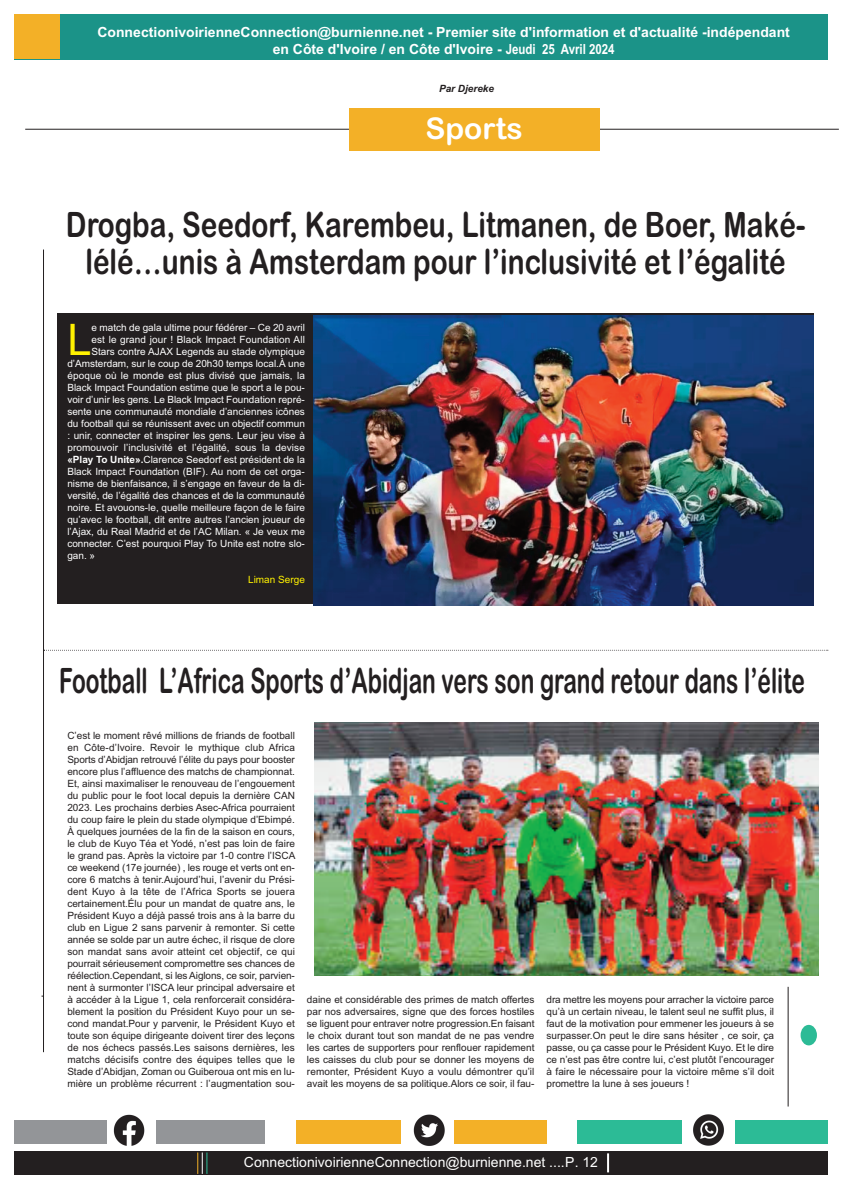
<style>
.page{position:relative;width:842px;height:1191px;background:#fff}
.page>*{position:absolute;margin:0;border:0;box-sizing:border-box;transform-origin:0 0}
.t1{font:43.5px "Arial";color:#fff101}
.t2{font:35px/37px "Arial Rounded MT Bold";color:#231f20;text-align:center;scale:.8 1}
.t3{font:35px "Arial Rounded MT Bold";color:#231f20;scale:.65 1}
.t4{font:30px "Arial Rounded MT Bold";color:#fff}
.t5{font:700 14px/16.8px "Arial";color:#fff;text-align:center}
.t6{font:14px "Arial";color:#fff}
.t7{font:10px/12px "Arial";color:#231f20;text-align:justify}
.t8{font:10px "Arial";color:#fff}
.t9{font:10px "Arial";color:#fff101}
.t10{font:italic 700 10px "Arial";color:#231f20}
.s1{font-family:"Arial Narrow"}
.s2{font-weight:700}
</style>
<div class="page">
<hr style="left:25px;top:129px;width:814px;height:1px;background:#231f20">
<div style="left:14px;top:14px;width:814px;height:46px;background:#1b9388"></div>
<div style="left:14px;top:14px;width:46px;height:45px;background:#f3b027"></div>
<div style="left:57px;top:314px;width:757px;height:290px;background:#231f20"></div>
<hr style="left:43px;top:249px;width:1px;height:803px;background:#231f20">
<div style="left:349px;top:108px;width:250px;height:43px;background:#f3b027"></div>
<div style="left:14px;top:1120px;width:251px;height:23px;background:#939598"></div>
<div style="left:296px;top:1120px;width:250px;height:23px;background:#f3b027"></div>
<div style="left:577px;top:1120px;width:251px;height:23px;background:#2cbb96"></div>
<div style="left:14px;top:1151px;width:814px;height:23px;background:#231f20"></div>
<img style="left:107px;top:1114px;width:49px;height:32px">
<img style="left:401px;top:1114px;width:52px;height:32px">
<img style="left:683px;top:1114px;width:52px;height:32px">
<svg style="left:197px;top:1152px;width:10px;height:21px"></svg>
<svg style="left:607px;top:1153px;width:2px;height:19px"></svg>
<img style="left:313px;top:316px;width:501px;height:289px">
<img style="left:314px;top:722px;width:505px;height:253px">
<svg style="left:44px;top:649px;width:784px;height:1px"></svg>
<div style="left:800px;top:1024px;width:17px;height:21px;background:#2cbb96;border-radius:50%"></div>
<hr style="left:788px;top:986px;width:1px;height:120px;background:#231f20">
<h3 class="t5" style="left:97px;top:24px;width:694px">ConnectionivoirienneConnection@burnienne.net - Premier site d'information et d'actualité -indépendant en Côte d'Ivoire / en Côte d'Ivoire - <span class="s1">Jeudi 25 Avril 2024</span></h3>
<p class="t10" style="left:439px;top:83px;width:57px">Par Djereke</p>
<h3 class="t4" style="left:425px;top:111px;width:99px">Sports</h3>
<h2 class="t2" style="left:66px;top:206px;width:926px">Drogba, Seedorf, Karembeu, Litmanen, de Boer, Maké&shy;lélé…unis à Amsterdam pour l’inclusivité et l’égalité</h2>
<h1 class="t1" style="left:67px;top:314px;width:26px">L</h1>
<p class="t8" style="left:91px;top:321px;width:215px">e match de gala ultime pour fédérer – Ce 20 avril</p>
<p class="t8" style="left:91px;top:333px;width:215px">est le grand jour ! Black Impact Foundation All</p>
<p class="t8" style="left:91px;top:345px;width:215px">Stars contre AJAX Legends au stade olympique</p>
<p class="t8" style="left:67px;top:357px;width:239px">d’Amsterdam, sur le coup de 20h30 temps local.À une</p>
<p class="t8" style="left:67px;top:369px;width:239px">époque où le monde est plus divisé que jamais, la</p>
<p class="t8" style="left:67px;top:381px;width:239px">Black Impact Foundation estime que le sport a le pou-</p>
<p class="t8" style="left:67px;top:393px;width:239px">voir d’unir les gens. Le Black Impact Foundation repré-</p>
<p class="t8" style="left:67px;top:405px;width:239px">sente une communauté mondiale d’anciennes icônes</p>
<p class="t8" style="left:67px;top:417px;width:239px">du football qui se réunissent avec un objectif commun</p>
<p class="t8" style="left:67px;top:429px;width:239px">: unir, connecter et inspirer les gens. Leur jeu vise à</p>
<p class="t8" style="left:67px;top:441px;width:239px">promouvoir l’inclusivité et l’égalité, sous la devise</p>
<p class="t8" style="left:67px;top:453px;width:239px"><span class="s2">«Play To Unite».</span>Clarence Seedorf est président de la</p>
<p class="t8" style="left:67px;top:465px;width:239px">Black Impact Foundation (BIF). Au nom de cet orga-</p>
<p class="t8" style="left:67px;top:477px;width:239px">nisme de bienfaisance, il s’engage en faveur de la di-</p>
<p class="t8" style="left:67px;top:489px;width:239px">versité, de l’égalité des chances et de la communauté</p>
<p class="t8" style="left:67px;top:501px;width:239px">noire. Et avouons-le, quelle meilleure façon de le faire</p>
<p class="t8" style="left:67px;top:513px;width:239px">qu’avec le football, dit entre autres l’ancien joueur de</p>
<p class="t8" style="left:67px;top:525px;width:239px">l’Ajax, du Real Madrid et de l’AC Milan. « Je veux me</p>
<p class="t8" style="left:67px;top:537px;width:239px">connecter. C’est pourquoi Play To Unite est notre slo-</p>
<p class="t8" style="left:67px;top:549px;width:29px">gan. »</p>
<p class="t9" style="left:248px;top:573px;width:58px">Liman Serge</p>
<h2 class="t3" style="left:59px;top:660px;width:1149px">Football L’Africa Sports d’Abidjan vers son grand retour dans l’élite</h2>
<p class="t7" style="left:67px;top:729px;width:230px">C’est le moment rêvé millions de friands de football en Côte-d’Ivoire. Revoir le mythique club Africa Sports d’Abidjan retrouvé l’élite du pays pour booster encore plus l’affluence des matchs de championnat.<br>Et, ainsi maximaliser le renouveau de l’engouement du public pour le foot local depuis la dernière CAN 2023. Les prochains derbies Asec-Africa pourraient du coup faire le plein du stade olympique d’Ebimpé.<br>À quelques journées de la fin de la saison en cours, le club de Kuyo Téa et Yodé, n’est pas loin de faire le grand pas. Après la victoire par 1-0 contre l’ISCA ce weekend (17e journée) , les rouge et verts ont en&shy;core 6 matchs à tenir.Aujourd’hui, l’avenir du Prési&shy;dent Kuyo à la tête de l’Africa Sports se jouera certainement.Élu pour un mandat de quatre ans, le Président Kuyo a déjà passé trois ans à la barre du club en Ligue 2 sans parvenir à remonter. Si cette année se solde par un autre échec, il risque de clore son mandat sans avoir atteint cet objectif, ce qui pourrait sérieusement compromettre ses chances de réélection.Cependant, si les Aiglons, ce soir, parvien&shy;nent à surmonter l’ISCA leur principal adversaire et à accéder à la Ligue 1, cela renforcerait considéra&shy;blement la position du Président Kuyo pour un se&shy;cond mandat.Pour y parvenir, le Président Kuyo et toute son équipe dirigeante doivent tirer des leçons de nos échecs passés.Les saisons dernières, les matchs décisifs contre des équipes telles que le Stade d’Abidjan, Zoman ou Guiberoua ont mis en lu&shy;mière un problème récurrent : l’augmentation sou-</p>
<p class="t7" style="left:307px;top:993px;width:229px">daine et considérable des primes de match offertes par nos adversaires, signe que des forces hostiles se liguent pour entraver notre progression.En faisant le choix durant tout son mandat de ne pas vendre les cartes de supporters pour renflouer rapidement les caisses du club pour se donner les moyens de remonter, Président Kuyo a voulu démontrer qu’il avait les moyens de sa politique.Alors ce soir, il fau-</p>
<p class="t7" style="left:546px;top:993px;width:229px">dra mettre les moyens pour arracher la victoire parce qu’à un certain niveau, le talent seul ne suffit plus, il faut de la motivation pour emmener les joueurs à se surpasser.On peut le dire sans hésiter , ce soir, ça passe, ou ça casse pour le Président Kuyo. Et le dire ce n’est pas être contre lui, c’est plutôt l’encourager à faire le nécessaire pour la victoire même s’il doit promettre la lune à ses joueurs !</p>
<h3 class="t6" style="left:244px;top:1153px;width:356px">ConnectionivoirienneConnection@burnienne.net ....P. 12</h3>
</div>
